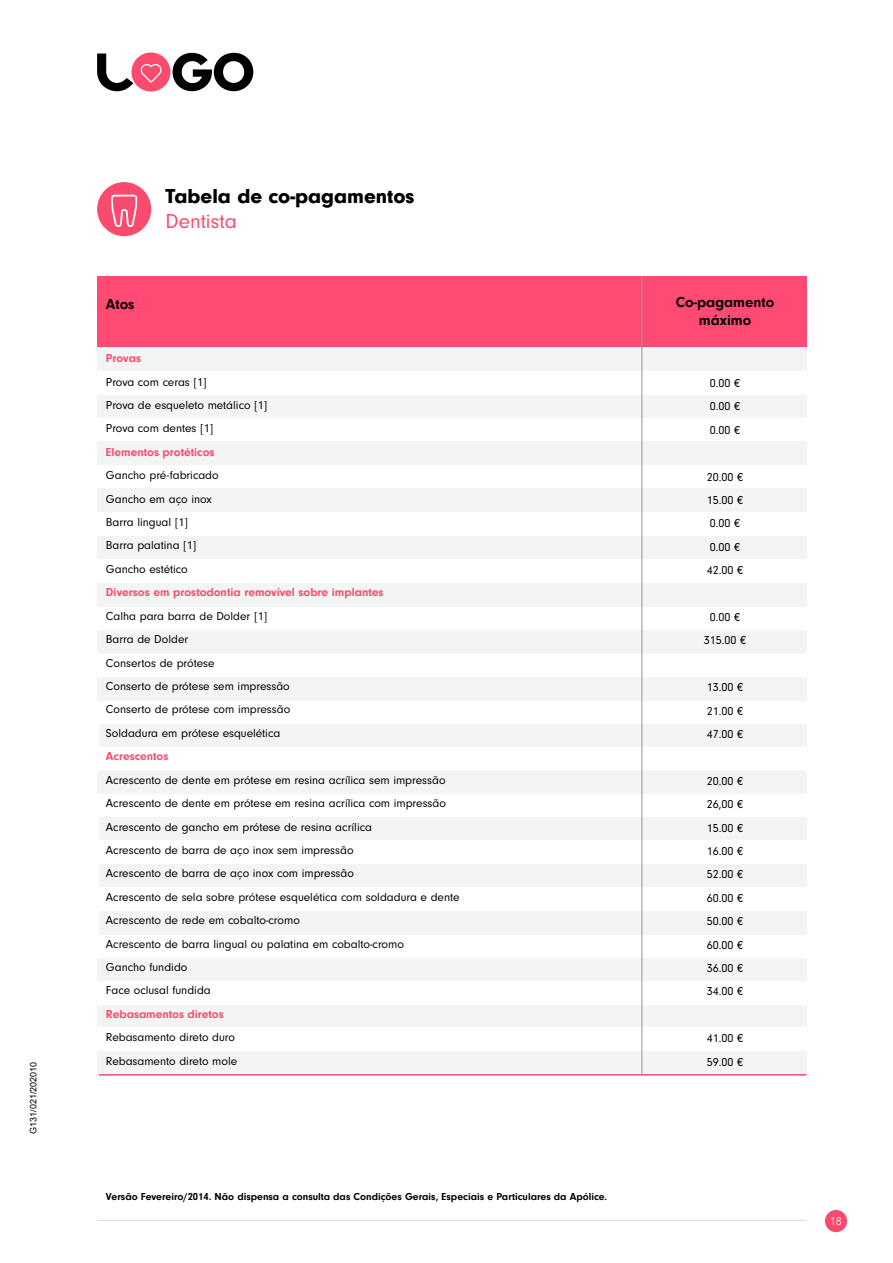
<style>
.page{position:relative;width:893px;height:1263px;background:#fff}
.page>*{position:absolute;margin:0;border:0;box-sizing:border-box;transform-origin:0 0}
.t1{font:900 21px "Neuzeit Gro";color:#000}
.t2{font:21px "Neuzeit Gro";color:#fa4b6e}
.t3{font:700 15px/18px "Neuzeit Gro";color:#000;text-align:center}
.t4{font:12px/23.4px "Neuzeit Gro";color:#000}
.t5{font:700 12px "Neuzeit Gro";color:#fa4b6e}
.t6{font:300 12px "Neuzeit Gro";color:#fff}
.t7{font:700 10.5px "Neuzeit Gro";color:#000}
.t8{font:9px "Arial";color:#000}
</style>
<div class="page">
<hr style="left:97px;top:1220px;width:709px;height:1px;background:#dcddde">
<div style="left:825px;top:1210px;width:22px;height:22px;background:#fa4b6e;border-radius:50%"></div>
<svg style="left:173px;top:53px;width:80px;height:38px"></svg>
<svg style="left:97px;top:54px;width:36px;height:37px"></svg>
<div style="left:131px;top:53px;width:39px;height:39px;background:#fa4b6e;border-radius:50%"></div>
<svg style="left:141px;top:64px;width:20px;height:19px"></svg>
<div style="left:97px;top:1004px;width:709px;height:24px;background:#f3f4f4"></div>
<div style="left:97px;top:1027px;width:709px;height:24px;background:#fff"></div>
<div style="left:97px;top:957px;width:709px;height:24px;background:#f3f4f4"></div>
<div style="left:97px;top:1051px;width:709px;height:24px;background:#f3f4f4"></div>
<div style="left:97px;top:395px;width:709px;height:23px;background:#f3f4f4"></div>
<div style="left:97px;top:441px;width:709px;height:24px;background:#f3f4f4"></div>
<div style="left:97px;top:536px;width:709px;height:23px;background:#f3f4f4"></div>
<div style="left:99px;top:723px;width:707px;height:24px;background:#f3f4f4"></div>
<div style="left:99px;top:911px;width:707px;height:23px;background:#f3f4f4"></div>
<div style="left:97px;top:348px;width:709px;height:23px;background:#f3f4f4"></div>
<div style="left:99px;top:864px;width:707px;height:23px;background:#f3f4f4"></div>
<div style="left:99px;top:700px;width:707px;height:24px;background:#fff"></div>
<div style="left:99px;top:817px;width:707px;height:23px;background:#f3f4f4"></div>
<div style="left:97px;top:583px;width:709px;height:24px;background:#f3f4f4"></div>
<div style="left:97px;top:630px;width:709px;height:24px;background:#f3f4f4"></div>
<div style="left:97px;top:677px;width:709px;height:23px;background:#f3f4f4"></div>
<div style="left:97px;top:770px;width:709px;height:24px;background:#f3f4f4"></div>
<div style="left:97px;top:489px;width:709px;height:23px;background:#f3f4f4"></div>
<hr style="left:99px;top:1074px;width:707px;height:1px;background:#fa4b6e">
<div style="left:97px;top:276px;width:709px;height:71px;background:#ff4a73"></div>
<div style="left:97px;top:182px;width:54px;height:54px;background:#fa4b6e;border-radius:50%"></div>
<svg style="left:111px;top:195px;width:26px;height:32px"></svg>
<hr style="left:641px;top:276px;width:1px;height:798px;background:#939598">
<p class="t8" style="left:27px;top:1133px;width:74px;rotate:-90deg">G131/021/202010</p>
<h1 class="t1" style="left:165px;top:184px;width:251px">Tabela de co-pagamentos</h1>
<h1 class="t2" style="left:165px;top:210px;width:73px">Dentista</h1>
<p class="t3" style="left:106px;top:295px;width:30px">Atos</p>
<p class="t3" style="left:676px;top:293px;width:100px">Co-pagamento máximo</p>
<p class="t5" style="left:106px;top:351px;width:37px">Provas</p>
<p class="t4" style="left:106px;top:370px;width:163px">Prova com ceras [1]<br>Prova de esqueleto metálico [1]<br>Prova com dentes [1]</p>
<p class="t5" style="left:106px;top:445px;width:110px">Elementos protéticos</p>
<p class="t4" style="left:106px;top:464px;width:114px">Gancho pré-fabricado<br>Gancho em aço inox<br>Barra lingual [1]<br>Barra palatina [1]<br>Gancho estético</p>
<p class="t5" style="left:106px;top:586px;width:279px">Diversos em prostodontia removível sobre implantes</p>
<p class="t4" style="left:106px;top:604px;width:186px">Calha para barra de Dolder [1]<br>Barra de Dolder<br>Consertos de prótese<br>Conserto de prótese sem impressão<br>Conserto de prótese com impressão<br>Soldadura em prótese esquelética</p>
<p class="t5" style="left:106px;top:750px;width:64px">Acrescentos</p>
<p class="t4" style="left:106px;top:768px;width:355px">Acrescento de dente em prótese em resina acrílica sem impressão Acrescento de dente em prótese em resina acrílica com impressão Acrescento de gancho em prótese de resina acrílica<br>Acrescento de barra de aço inox sem impressão<br>Acrescento de barra de aço inox com impressão<br>Acrescento de sela sobre prótese esquelética com soldadura e dente Acrescento de rede em cobalto-cromo<br>Acrescento de barra lingual ou palatina em cobalto-cromo<br>Gancho fundido<br>Face oclusal fundida</p>
<p class="t5" style="left:106px;top:1007px;width:119px">Rebasamentos diretos</p>
<p class="t4" style="left:106px;top:1026px;width:133px">Rebasamento direto duro<br>Rebasamento direto mole</p>
<p class="t7" style="left:106px;top:1191px;width:503px">Versão Fevereiro/2014. Não dispensa a consulta das Condições Gerais, Especiais e Particulares da Apólice.</p>
<p class="t4" style="left:710px;top:372px;width:32px;text-align:justify">0.00 € 0.00 € 0.00 €</p>
<p class="t4" style="left:707px;top:465px;width:38px">20.00 €<br>15.00 €<br>0.00 €<br>0.00 €<br>42.00 €</p>
<p class="t4" style="left:704px;top:606px;width:44px;text-align:center">0.00 €<br>315.00 €</p>
<p class="t4" style="left:707px;top:676px;width:38px;text-align:justify">13.00 € 21.00 € 47.00 €</p>
<p class="t4" style="left:707px;top:769px;width:38px;text-align:justify">20.00 € 26,00 € 15.00 € 16.00 € 52.00 € 60.00 € 50.00 € 60.00 € 36.00 € 34.00 €</p>
<p class="t4" style="left:707px;top:1027px;width:38px">41.00 €<br>59.00 €</p>
<p class="t6" style="left:830px;top:1215px;width:13px">18</p>
</div>
